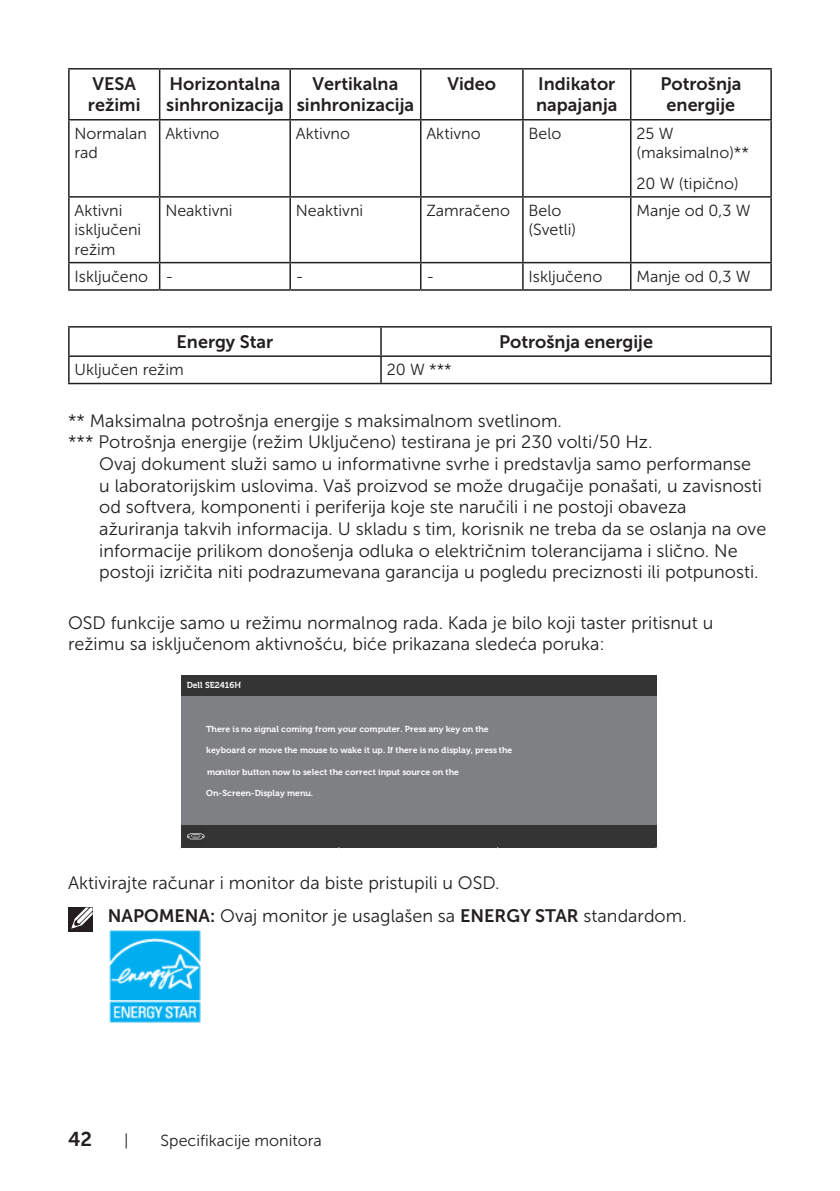
<style>
.page{position:relative;width:840px;height:1191px;background:#fff}
.page>*{position:absolute;margin:0;border:0;box-sizing:border-box;transform-origin:0 0}
.t1{font:20px "Museo Sans For Dell 700";color:#231f20}
.text{font:18px/21.6px "Museo Sans For Dell 300";color:#231f20}
.text-2{font:18px/21.6px "Museo Sans For Dell 700";color:#231f20}
.text__table8{font:16px/19.2px "Museo Sans For Dell 300";color:#231f20}
.t2{font:700 8.6px "Museo For Dell";letter-spacing:.005em;color:#fff}
.s1{font-family:"Museo Sans For Dell 700"}
</style>
<div class="page">
<hr style="left:68px;top:68px;width:91px;height:2px;background:#231f20">
<hr style="left:68px;top:70px;width:2px;height:49px;background:#231f20">
<hr style="left:159px;top:68px;width:131px;height:2px;background:#231f20">
<hr style="left:159px;top:70px;width:1px;height:49px;background:#231f20">
<hr style="left:290px;top:68px;width:130px;height:2px;background:#231f20">
<hr style="left:289px;top:70px;width:2px;height:49px;background:#231f20">
<hr style="left:420px;top:68px;width:102px;height:2px;background:#231f20">
<hr style="left:420px;top:70px;width:1px;height:49px;background:#231f20">
<hr style="left:522px;top:68px;width:108px;height:2px;background:#231f20">
<hr style="left:522px;top:70px;width:1px;height:49px;background:#231f20">
<hr style="left:630px;top:68px;width:141px;height:2px;background:#231f20">
<hr style="left:629px;top:70px;width:2px;height:49px;background:#231f20">
<hr style="left:770px;top:70px;width:1px;height:49px;background:#231f20">
<hr style="left:68px;top:119px;width:91px;height:1px;background:#231f20">
<hr style="left:68px;top:120px;width:2px;height:76px;background:#231f20">
<hr style="left:159px;top:119px;width:131px;height:1px;background:#231f20">
<hr style="left:159px;top:120px;width:1px;height:76px;background:#231f20">
<hr style="left:290px;top:119px;width:130px;height:1px;background:#231f20">
<hr style="left:289px;top:120px;width:2px;height:76px;background:#231f20">
<hr style="left:420px;top:119px;width:102px;height:1px;background:#231f20">
<hr style="left:420px;top:120px;width:1px;height:76px;background:#231f20">
<hr style="left:522px;top:119px;width:108px;height:1px;background:#231f20">
<hr style="left:522px;top:120px;width:1px;height:76px;background:#231f20">
<hr style="left:630px;top:119px;width:141px;height:1px;background:#231f20">
<hr style="left:629px;top:120px;width:2px;height:76px;background:#231f20">
<hr style="left:770px;top:120px;width:1px;height:76px;background:#231f20">
<hr style="left:68px;top:196px;width:91px;height:2px;background:#231f20">
<hr style="left:68px;top:198px;width:2px;height:64px;background:#231f20">
<hr style="left:159px;top:196px;width:131px;height:2px;background:#231f20">
<hr style="left:159px;top:198px;width:1px;height:64px;background:#231f20">
<hr style="left:290px;top:196px;width:130px;height:2px;background:#231f20">
<hr style="left:289px;top:198px;width:2px;height:64px;background:#231f20">
<hr style="left:420px;top:196px;width:102px;height:2px;background:#231f20">
<hr style="left:420px;top:198px;width:1px;height:64px;background:#231f20">
<hr style="left:522px;top:196px;width:108px;height:2px;background:#231f20">
<hr style="left:522px;top:198px;width:1px;height:64px;background:#231f20">
<hr style="left:630px;top:196px;width:141px;height:2px;background:#231f20">
<hr style="left:629px;top:198px;width:2px;height:64px;background:#231f20">
<hr style="left:770px;top:198px;width:1px;height:64px;background:#231f20">
<hr style="left:68px;top:262px;width:91px;height:1px;background:#231f20">
<hr style="left:68px;top:263px;width:2px;height:26px;background:#231f20">
<hr style="left:159px;top:262px;width:131px;height:1px;background:#231f20">
<svg style="left:159px;top:263px;width:1px;height:26px"></svg>
<hr style="left:290px;top:262px;width:130px;height:1px;background:#231f20">
<hr style="left:289px;top:263px;width:2px;height:26px;background:#231f20">
<hr style="left:420px;top:262px;width:102px;height:1px;background:#231f20">
<svg style="left:420px;top:263px;width:1px;height:26px"></svg>
<hr style="left:522px;top:262px;width:108px;height:1px;background:#231f20">
<svg style="left:522px;top:263px;width:1px;height:26px"></svg>
<hr style="left:630px;top:262px;width:141px;height:1px;background:#231f20">
<hr style="left:629px;top:263px;width:2px;height:26px;background:#231f20">
<svg style="left:770px;top:263px;width:1px;height:26px"></svg>
<hr style="left:68px;top:289px;width:91px;height:2px;background:#231f20">
<hr style="left:159px;top:289px;width:131px;height:2px;background:#231f20">
<hr style="left:290px;top:289px;width:130px;height:2px;background:#231f20">
<hr style="left:420px;top:289px;width:102px;height:2px;background:#231f20">
<hr style="left:522px;top:289px;width:108px;height:2px;background:#231f20">
<hr style="left:630px;top:289px;width:141px;height:2px;background:#231f20">
<hr style="left:68px;top:326px;width:313px;height:1px;background:#231f20">
<hr style="left:68px;top:327px;width:2px;height:28px;background:#231f20">
<hr style="left:381px;top:326px;width:390px;height:1px;background:#231f20">
<hr style="left:68px;top:355px;width:313px;height:2px;background:#231f20">
<hr style="left:68px;top:357px;width:2px;height:26px;background:#231f20">
<hr style="left:381px;top:355px;width:390px;height:2px;background:#231f20">
<svg style="left:380px;top:327px;width:1px;height:56px"></svg>
<svg style="left:770px;top:327px;width:1px;height:56px"></svg>
<hr style="left:68px;top:383px;width:313px;height:1px;background:#231f20">
<hr style="left:381px;top:383px;width:390px;height:1px;background:#231f20">
<div style="left:181px;top:675px;width:475px;height:21px;background:#343434"></div>
<div style="left:181px;top:696px;width:475px;height:130px;background:#7f8083"></div>
<div style="left:181px;top:825px;width:475px;height:22px;background:#343434"></div>
<img style="left:187px;top:833px;width:17px;height:7px">
<div style="left:68px;top:907px;width:24px;height:25px;background:#231f20"></div>
<svg style="left:71px;top:907px;width:22px;height:22px"></svg>
<img style="left:109px;top:930px;width:92px;height:93px">
<p class="text-2" style="left:88px;top:73px;width:54px">VESA režimi</p>
<p class="text-2" style="left:166px;top:73px;width:119px">Horizontalna sinhronizacija</p>
<p class="text-2" style="left:296px;top:73px;width:119px;text-align:center">Vertikalna sinhronizacija</p>
<p class="text-2" style="left:447px;top:73px;width:50px">Video</p>
<p class="text-2" style="left:536px;top:73px;width:83px">Indikator napajanja</p>
<p class="text-2" style="left:660px;top:73px;width:82px;text-align:center">Potrošnja energije</p>
<p class="text__table8" style="left:74px;top:124px;width:74px">Normalan rad</p>
<p class="text__table8" style="left:165px;top:124px;width:56px">Aktivno</p>
<p class="text__table8" style="left:296px;top:124px;width:56px">Aktivno</p>
<p class="text__table8" style="left:426px;top:124px;width:56px">Aktivno</p>
<p class="text__table8" style="left:528px;top:124px;width:34px">Belo</p>
<p class="text__table8" style="left:636px;top:124px;width:114px">25 W (maksimalno)**</p>
<p class="text__table8" style="left:636px;top:174px;width:104px">20 W (tipično)</p>
<p class="text__table8" style="left:74px;top:201px;width:68px">Aktivni isključeni režim</p>
<p class="text__table8" style="left:165px;top:201px;width:69px">Neaktivni</p>
<p class="text__table8" style="left:296px;top:201px;width:69px">Neaktivni</p>
<p class="text__table8" style="left:426px;top:201px;width:85px">Zamračeno</p>
<p class="text__table8" style="left:528px;top:201px;width:49px">Belo (Svetli)</p>
<p class="text__table8" style="left:636px;top:201px;width:116px">Manje od 0,3 W</p>
<p class="text__table8" style="left:74px;top:267px;width:75px">Isključeno</p>
<p class="text__table8" style="left:165px;top:267px;width:9px">-</p>
<p class="text__table8" style="left:296px;top:267px;width:9px">-</p>
<p class="text__table8" style="left:426px;top:267px;width:9px">-</p>
<p class="text__table8" style="left:528px;top:267px;width:75px">Isključeno</p>
<p class="text__table8" style="left:636px;top:267px;width:116px">Manje od 0,3 W</p>
<p class="text-2" style="left:176px;top:331px;width:98px">Energy Star</p>
<p class="text-2" style="left:498px;top:331px;width:155px">Potrošnja energije</p>
<p class="text__table8" style="left:74px;top:360px;width:111px">Uključen režim</p>
<p class="text__table8" style="left:386px;top:360px;width:67px">20 W ***</p>
<p class="text" style="left:68px;top:410px;width:495px">** Maksimalna potrošnja energije s maksimalnom svetlinom.</p>
<p class="text" style="left:68px;top:431px;width:585px">*** Potrošnja energije (režim Uključeno) testirana je pri 230 volti/50 Hz.</p>
<p class="text" style="left:99px;top:453px;width:668px">Ovaj dokument služi samo u informativne svrhe i predstavlja samo performanse<br>u laboratorijskim uslovima. Vaš proizvod se može drugačije ponašati, u zavisnosti od softvera, komponenti i periferija koje ste naručili i ne postoji obaveza ažuriranja takvih informacija. U skladu s tim, korisnik ne treba da se oslanja na ove informacije prilikom donošenja odluka o električnim tolerancijama i slično. Ne postoji izričita niti podrazumevana garancija u pogledu preciznosti ili potpunosti.</p>
<p class="text" style="left:68px;top:611px;width:646px">OSD funkcije samo u režimu normalnog rada. Kada je bilo koji taster pritisnut u režimu sa isključenom aktivnošću, biće prikazana sledeća poruka:</p>
<p class="t2" style="left:187px;top:680px;width:56px">Dell SE2416H</p>
<p class="t2" style="left:206px;top:724px;width:284px">There is no signal coming from your computer. Press any key on the</p>
<p class="t2" style="left:206px;top:745px;width:307px">keyboard or move the mouse to wake it up. If there is no display, press the</p>
<p class="t2" style="left:207px;top:767px;width:253px">monitor button now to select the correct input source on the</p>
<p class="t2" style="left:206px;top:788px;width:108px">On-Screen-Display menu.</p>
<p class="text" style="left:68px;top:872px;width:433px">Aktivirajte računar i monitor da biste pristupili u OSD.</p>
<p class="text" style="left:108px;top:905px;width:580px"><span class="s1">NAPOMENA:</span> Ovaj monitor je usaglašen sa <span class="s1">ENERGY STAR</span> standardom.</p>
<p class="t1" style="left:68px;top:1127px;width:26px">42</p>
<p class="text__table8" style="left:124px;top:1130px;width:6px">|</p>
<p class="text__table8" style="left:160px;top:1130px;width:163px">Specifikacije monitora</p>
</div>
